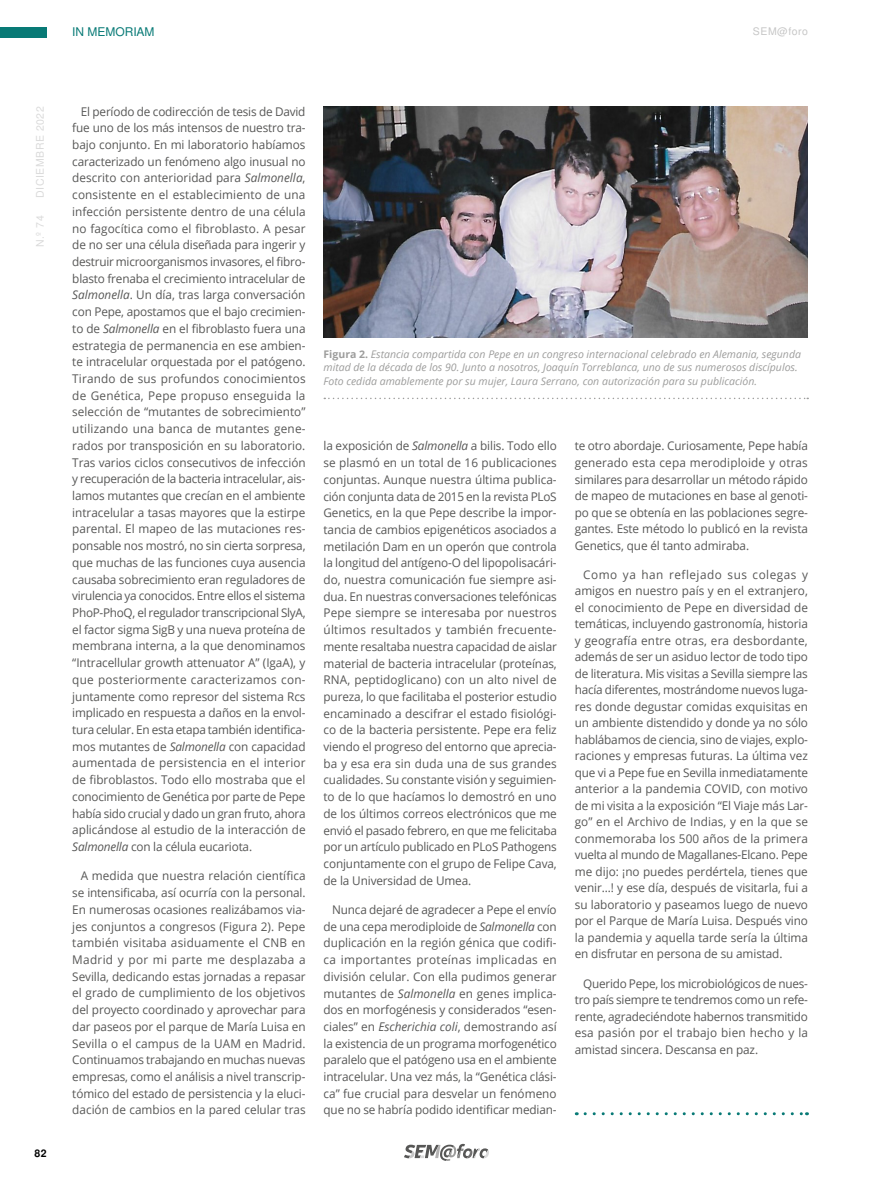
<style>
.page{position:relative;width:893px;height:1191px;background:#fff}
.page>*{position:absolute;margin:0;border:0;box-sizing:border-box;transform-origin:0 0}
.t1{font:12px/16.6px "Open Sans";letter-spacing:-.01em;color:#575756;text-align:justify}
.t2{font:12px "Nimbus San L";color:#087a76}
.t3{font:italic 10.5px/13.5px "Open Sans";color:#9d9d9c}
.t4{font:10.5px "Nimbus San L";letter-spacing:.05em;color:#dadada}
.t5{font:10.5px "Nimbus San L";letter-spacing:.05em;color:#c6c6c6}
.t6{font:700 10.5px "Nimbus San L";color:#000}
.s1{font-style:italic}
.s2{font-weight:700;font-style:normal}
</style>
<div class="page">
<div style="left:0;top:28px;width:47px;height:10px;background:#087a76"></div>
<svg style="left:404px;top:1143px;width:85px;height:18px"></svg>
<img style="left:324px;top:106px;width:484px;height:231px">
<svg style="left:324px;top:398px;width:484px;height:1px"></svg>
<svg style="left:585px;top:1112px;width:222px;height:3px"></svg>
<p class="t2" style="left:72px;top:23px;width:84px">IN MEMORIAM</p>
<p class="t5" style="left:753px;top:24px;width:57px">SEM@foro</p>
<p class="t4" style="left:33px;top:198px;width:93px;rotate:-90deg">DICIEMBRE 2022</p>
<p class="t4" style="left:33px;top:247px;width:33px;rotate:-90deg">N.º 74</p>
<p class="t6" style="left:35px;top:1145px;width:14px">82</p>
<p class="t1" style="left:72px;top:102px;width:235px;text-indent:9px">El período de codirección de tesis de David fue uno de los más intensos de nuestro tra&shy;bajo conjunto. En mi laboratorio habíamos caracterizado un fenómeno algo inusual no descrito con anterioridad para <span class="s1">Salmonella</span>, consistente en el establecimiento de una infección persistente dentro de una célula no fagocítica como el fibroblasto. A pesar de no ser una célula diseñada para ingerir y destruir microorganismos invasores, el fibro&shy;blasto frenaba el crecimiento intracelular de <span class="s1">Salmonella</span>. Un día, tras larga conversación con Pepe, apostamos que el bajo crecimien&shy;to de <span class="s1">Salmonella</span> en el fibroblasto fuera una estrategia de permanencia en ese ambien&shy;te intracelular orquestada por el patógeno.<br>Tirando de sus profundos conocimientos de Genética, Pepe propuso enseguida la selección de “mutantes de sobrecimiento” utilizando una banca de mutantes gene&shy;rados por transposición en su laboratorio.<br>Tras varios ciclos consecutivos de infección y recuperación de la bacteria intracelular, ais&shy;lamos mutantes que crecían en el ambiente intracelular a tasas mayores que la estirpe parental. El mapeo de las mutaciones res&shy;ponsable nos mostró, no sin cierta sorpresa, que muchas de las funciones cuya ausencia causaba sobrecimiento eran reguladores de virulencia ya conocidos. Entre ellos el sistema PhoP-PhoQ, el regulador transcripcional SlyA, el factor sigma SigB y una nueva proteína de membrana interna, a la que denominamos “Intracellular growth attenuator A” (IgaA), y que posteriormente caracterizamos con&shy;juntamente como represor del sistema Rcs implicado en respuesta a daños en la envol&shy;tura celular. En esta etapa también identifica&shy;mos mutantes de <span class="s1">Salmonella</span> con capacidad aumentada de persistencia en el interior de fibroblastos. Todo ello mostraba que el conocimiento de Genética por parte de Pepe había sido crucial y dado un gran fruto, ahora aplicándose al estudio de la interacción de <span class="s1">Salmonella</span> con la célula eucariota.</p>
<p class="t1" style="left:72px;top:867px;width:235px;text-indent:9px">A medida que nuestra relación científica se intensificaba, así ocurría con la personal.<br>En numerosas ocasiones realizábamos via&shy;jes conjuntos a congresos (Figura 2). Pepe también visitaba asiduamente el CNB en Madrid y por mi parte me desplazaba a Sevilla, dedicando estas jornadas a repasar el grado de cumplimiento de los objetivos del proyecto coordinado y aprovechar para dar paseos por el parque de María Luisa en Sevilla o el campus de la UAM en Madrid.<br>Continuamos trabajando en muchas nuevas empresas, como el análisis a nivel transcrip&shy;tómico del estado de persistencia y la eluci&shy;dación de cambios en la pared celular tras</p>
<p class="t3" style="left:324px;top:347px;width:479px"><span class="s2">Figura 2.</span> Estancia compartida con Pepe en un congreso internacional celebrado en Alemania, segunda mitad de la década de los 90. Junto a nosotros, Joaquín Torreblanca, uno de sus numerosos discípulos.<br>Foto cedida amablemente por su mujer, Laura Serrano, con autorización para su publicación.</p>
<p class="t1" style="left:324px;top:437px;width:235px">la exposición de <span class="s1">Salmonella</span> a bilis. Todo ello se plasmó en un total de 16 publicaciones conjuntas. Aunque nuestra última publica&shy;ción conjunta data de 2015 en la revista PLoS Genetics, en la que Pepe describe la impor&shy;tancia de cambios epigenéticos asociados a metilación Dam en un operón que controla la longitud del antígeno-O del lipopolisacári&shy;do, nuestra comunicación fue siempre asi&shy;dua. En nuestras conversaciones telefónicas Pepe siempre se interesaba por nuestros últimos resultados y también frecuente&shy;mente resaltaba nuestra capacidad de aislar material de bacteria intracelular (proteínas, RNA, peptidoglicano) con un alto nivel de pureza, lo que facilitaba el posterior estudio encaminado a descifrar el estado fisiológi&shy;co de la bacteria persistente. Pepe era feliz viendo el progreso del entorno que aprecia&shy;ba y esa era sin duda una de sus grandes cualidades. Su constante visión y seguimien&shy;to de lo que hacíamos lo demostró en uno de los últimos correos electrónicos que me envió el pasado febrero, en que me felicitaba por un artículo publicado en PLoS Pathogens conjuntamente con el grupo de Felipe Cava, de la Universidad de Umea.</p>
<p class="t1" style="left:324px;top:901px;width:235px;text-indent:9px">Nunca dejaré de agradecer a Pepe el envío de una cepa merodiploide de <span class="s1">Salmonella</span> con duplicación en la región génica que codifi&shy;ca importantes proteínas implicadas en división celular. Con ella pudimos generar mutantes de <span class="s1">Salmonella</span> en genes implica&shy;dos en morfogénesis y considerados “esen&shy;ciales” en <span class="s1">Escherichia coli</span>, demostrando así la existencia de un programa morfogenético paralelo que el patógeno usa en el ambiente intracelular. Una vez más, la “Genética clási&shy;ca” fue crucial para desvelar un fenómeno que no se habría podido identificar median-</p>
<p class="t1" style="left:575px;top:437px;width:235px">te otro abordaje. Curiosamente, Pepe había generado esta cepa merodiploide y otras similares para desarrollar un método rápido de mapeo de mutaciones en base al genoti&shy;po que se obtenía en las poblaciones segre&shy;gantes. Este método lo publicó en la revista Genetics, que él tanto admiraba.</p>
<p class="t1" style="left:575px;top:566px;width:235px;text-indent:9px">Como ya han reflejado sus colegas y amigos en nuestro país y en el extranjero, el conocimiento de Pepe en diversidad de temáticas, incluyendo gastronomía, historia y geografía entre otras, era desbordante, además de ser un asiduo lector de todo tipo de literatura. Mis visitas a Sevilla siempre las hacía diferentes, mostrándome nuevos luga&shy;res donde degustar comidas exquisitas en un ambiente distendido y donde ya no sólo hablábamos de ciencia, sino de viajes, explo&shy;raciones y empresas futuras. La última vez que vi a Pepe fue en Sevilla inmediatamente anterior a la pandemia COVID, con motivo de mi visita a la exposición “El Viaje más Lar&shy;go” en el Archivo de Indias, y en la que se conmemoraba los 500 años de la primera vuelta al mundo de Magallanes-Elcano. Pepe me dijo: ¡no puedes perdértela, tienes que venir...! y ese día, después de visitarla, fui a su laboratorio y paseamos luego de nuevo por el Parque de María Luisa. Después vino la pandemia y aquella tarde sería la última en disfrutar en persona de su amistad.</p>
<p class="t1" style="left:575px;top:974px;width:235px;text-indent:9px">Querido Pepe, los microbiológicos de nues&shy;tro país siempre te tendremos como un refe&shy;rente, agradeciéndote habernos transmitido esa pasión por el trabajo bien hecho y la amistad sincera. Descansa en paz.</p>
</div>
